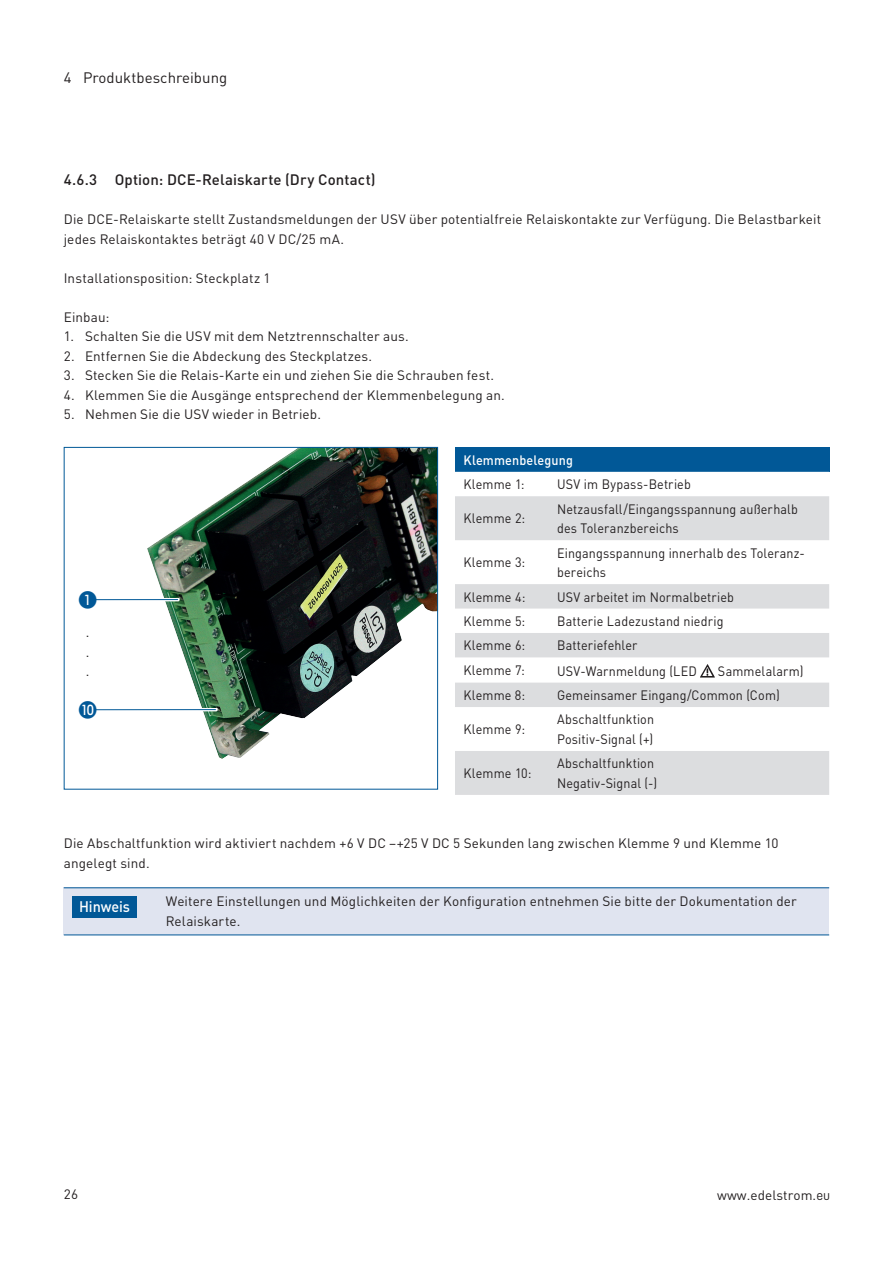
<style>
.page{position:relative;width:893px;height:1263px;background:#fff}
.page>*{position:absolute;margin:0;border:0;box-sizing:border-box;transform-origin:0 0}
.t1{font:500 15.15px "DIN Pro";color:#fff;scale:.95 1}
.t2{font:500 15px "DIN Pro";letter-spacing:.005em;color:#231f20}
.t3{font:15px "DIN Pro";letter-spacing:.005em;color:#231f20}
.t4{font:13.5px/19.5px "DIN Pro";letter-spacing:.01em;color:#231f20}
.t5{font:13.5px/19.5px "DIN Pro";letter-spacing:.01em;color:#231f20;scale:.93 1}
.t6{font:500 13.5px "DIN Pro";letter-spacing:.01em;color:#fff;scale:.93 1}
.s1{font-family:"D DIN"}
</style>
<div class="page">
<div style="left:455px;top:447px;width:374px;height:25px;background:#015897"></div>
<svg style="left:455px;top:496px;width:374px;height:299px;fill:#dcdddf"></svg>
<svg style="left:700px;top:664px;width:14px;height:13px"></svg>
<div style="left:64px;top:888px;width:765px;height:47px;background:#e0e4f0"></div>
<hr style="left:64px;top:887px;width:765px;height:1px;background:#015897">
<hr style="left:64px;top:934px;width:765px;height:1px;background:#015897">
<img style="left:148px;top:449px;width:288px;height:309px">
<div style="left:64px;top:447px;width:374px;height:342px;border:1px solid #015897"></div>
<svg style="left:96px;top:708px;width:121px;height:4px"></svg>
<hr style="left:87px;top:709px;width:129px;height:1px;background:#015897">
<svg style="left:96px;top:598px;width:84px;height:4px"></svg>
<hr style="left:87px;top:599px;width:91px;height:1px;background:#015897">
<div style="left:72px;top:897px;width:65px;height:21px;background:#015897"></div>
<p class="t3" style="left:64px;top:67px;width:165px">4 Produktbeschreibung</p>
<p class="t2" style="left:64px;top:170px;width:313px">4.6.3 Option: DCE-Relaiskarte (Dry Contact)</p>
<p class="t4" style="left:64px;top:209px;width:759px">Die DCE-Relaiskarte stellt Zustandsmeldungen der USV über potentialfreie Relaiskontakte zur Verfügung. Die Belastbarkeit jedes Relaiskontaktes beträgt 40 V DC/25 mA.</p>
<p class="t4" style="left:64px;top:268px;width:208px">Installationsposition: Steckplatz 1</p>
<p class="t4" style="left:64px;top:307px;width:47px">Einbau:</p>
<p class="t4" style="left:64px;top:326px;width:346px">1. Schalten Sie die USV mit dem Netztrennschalter aus.</p>
<p class="t4" style="left:64px;top:346px;width:310px">2. Entfernen Sie die Abdeckung des Steckplatzes.</p>
<p class="t4" style="left:64px;top:365px;width:432px">3. Stecken Sie die Relais-Karte ein und ziehen Sie die Schrauben fest.</p>
<p class="t4" style="left:64px;top:385px;width:443px">4. Klemmen Sie die Ausgänge entsprechend der Klemmenbelegung an.</p>
<p class="t4" style="left:64px;top:404px;width:259px">5. Nehmen Sie die USV wieder in Betrieb.</p>
<p class="t6" style="left:463px;top:451px;width:119px">Klemmenbelegung</p>
<p class="t5" style="left:463px;top:474px;width:67px">Klemme 1:</p>
<p class="t5" style="left:557px;top:474px;width:145px">USV im Bypass-Betrieb</p>
<p class="t5" style="left:463px;top:508px;width:68px">Klemme 2:</p>
<p class="t5" style="left:557px;top:498px;width:261px">Netzausfall/Eingangsspannung außerhalb des Toleranzbereichs</p>
<p class="t5" style="left:463px;top:552px;width:68px">Klemme 3:</p>
<p class="t5" style="left:557px;top:542px;width:268px">Eingangsspannung innerhalb des Toleranz&shy;bereichs</p>
<p class="t5" style="left:463px;top:586px;width:68px">Klemme 4:</p>
<p class="t5" style="left:557px;top:586px;width:192px">USV arbeitet im Normalbetrieb</p>
<p class="t5" style="left:463px;top:611px;width:68px">Klemme 5:</p>
<p class="t5" style="left:557px;top:611px;width:181px">Batterie Ladezustand niedrig</p>
<p class="t5" style="left:463px;top:635px;width:68px">Klemme 6:</p>
<p class="t5" style="left:557px;top:635px;width:88px">Batteriefehler</p>
<p class="t5" style="left:463px;top:660px;width:67px">Klemme 7:</p>
<p class="t5" style="left:557px;top:660px;width:152px">USV-Warnmeldung (LED</p>
<p class="t5" style="left:718px;top:660px;width:94px">Sammelalarm)</p>
<p class="t5" style="left:463px;top:685px;width:68px">Klemme 8:</p>
<p class="t5" style="left:557px;top:685px;width:241px">Gemeinsamer Eingang/Common (Com)</p>
<p class="t5" style="left:463px;top:719px;width:68px">Klemme 9:</p>
<p class="t5" style="left:557px;top:709px;width:106px">Abschaltfunktion<br>Positiv-Signal (+)</p>
<p class="t5" style="left:463px;top:763px;width:75px">Klemme 10:</p>
<p class="t5" style="left:557px;top:753px;width:109px">Abschaltfunktion<br>Negativ-Signal (-)</p>
<p class="t4" style="left:86px;top:625px;width:5px;text-align:justify">· · ·</p>
<p class="t4" style="left:64px;top:833px;width:716px">Die Abschaltfunktion wird aktiviert nachdem +6 V DC –+25 V DC 5 Sekunden lang zwischen Klemme 9 und Klemme 10 angelegt sind.</p>
<p class="t4" style="left:166px;top:891px;width:632px">Weitere Einstellungen und Möglichkeiten der Konfiguration entnehmen Sie bitte der Dokumentation der<br>Relaiskarte.</p>
<p class="t1" style="left:79px;top:896px;width:55px">Hinweis</p>
<p class="t4" style="left:64px;top:1184px;width:16px">26</p>
<p class="t4" style="left:717px;top:1184px;width:115px">www.edelstrom.<span class="s1">eu</span></p>
</div>
